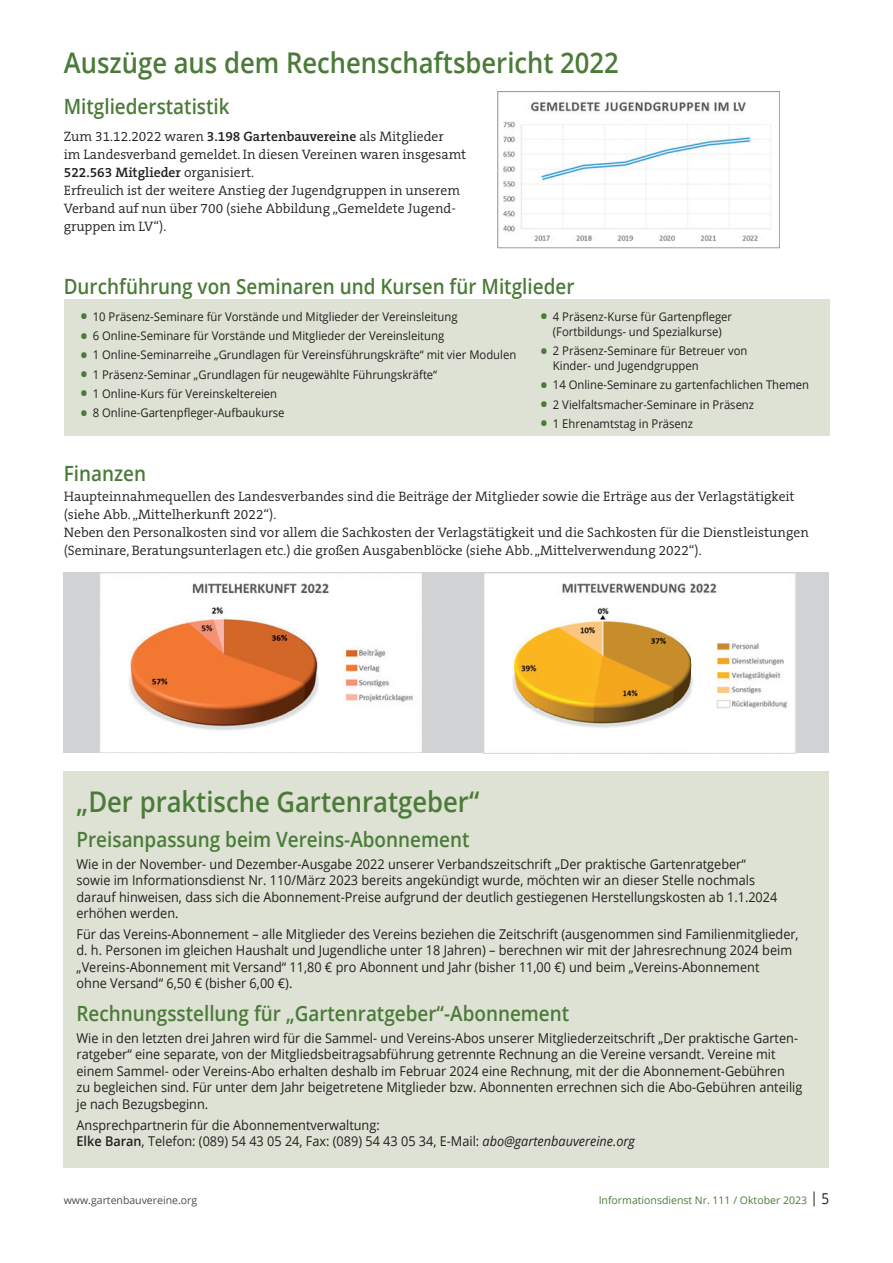
<style>
.page{position:relative;width:893px;height:1263px;background:#fff}
.page>*{position:absolute;margin:0;border:0;box-sizing:border-box;transform-origin:0 0}
.t1{font:600 28.5px "Open Sans";color:#4b7b38;scale:.9 1}
.t2{font:600 21px "Open Sans";color:#4b7b38;scale:.9 1}
.t3{font:300 13.65px/18px "The Serif B W4";color:#231f20}
.t4{font:600 13.65px "The Serif B W6";color:#231f20}
.t5{font:13.5px/16.5px "Open Sans";color:#231f20;scale:.94 1}
.t6{font:12px/15px "Open Sans";color:#231f20;text-align:center;scale:.94 1}
.t7{font:10.5px "Open Sans";color:#4b7b38}
.t8{font:10.5px "Open Sans";color:#4b4c4d}
.s1{font-family:"The Serif B W6";font-weight:600}
.s2{font-family:"The Serif B W4";font-weight:300}
.s3{font-weight:800;font-size:16.5px;color:#4b7b38}
.s4{font-weight:600}
.s5{font-style:italic}
.s6{font-size:15px;color:#231f20}
</style>
<div class="page">
<div style="left:63px;top:573px;width:766px;height:180px;background:#d1d2d4"></div>
<svg style="left:497px;top:91px;width:283px;height:157px"></svg>
<div style="left:64px;top:300px;width:467px;height:136px;background:#dde2d4"></div>
<div style="left:524px;top:300px;width:305px;height:136px;background:#dde2d4"></div>
<img style="left:100px;top:573px;width:322px;height:180px">
<img style="left:484px;top:573px;width:311px;height:180px">
<div style="left:64px;top:771px;width:765px;height:396px;background:#dde2d4"></div>
<h1 class="t1" style="left:64px;top:43px;width:618px">Auszüge aus dem Rechenschaftsbericht 2022</h1>
<h2 class="t2" style="left:64px;top:92px;width:186px">Mitgliederstatistik</h2>
<p class="t3" style="left:64px;top:127px;width:404px">Zum 31.12.2022 waren <span class="s1">3.198 Gartenbauvereine</span> als Mitglieder<br>im Landesverband gemeldet. In diesen Vereinen waren insgesamt</p>
<p class="t4" style="left:64px;top:163px;width:192px">522.563 Mitglieder <span class="s2">organisiert.</span></p>
<p class="t3" style="left:64px;top:181px;width:398px">Erfreulich ist der weitere Anstieg der Jugendgruppen in unserem<br>Verband auf nun über 700 (siehe Abbildung „Gemeldete Jugend&shy;gruppen im LV“).</p>
<h2 class="t2" style="left:64px;top:272px;width:569px">Durchführung von Seminaren und Kursen für Mitglieder</h2>
<p class="t6" style="left:81px;top:309px;width:402px"><span class="s3">•</span> 10 Präsenz-Seminare für Vorstände und Mitglieder der Vereinsleitung</p>
<p class="t6" style="left:81px;top:328px;width:388px"><span class="s3">•</span> 6 Online-Seminare für Vorstände und Mitglieder der Vereinsleitung</p>
<p class="t6" style="left:81px;top:347px;width:465px"><span class="s3">•</span> 1 Online-Seminarreihe „Grundlagen für Vereinsführungskräfte“ mit vier Modulen</p>
<p class="t6" style="left:81px;top:367px;width:381px"><span class="s3">•</span> 1 Präsenz-Seminar „Grundlagen für neugewählte Führungskräfte“</p>
<p class="t6" style="left:81px;top:386px;width:210px"><span class="s3">•</span> 1 Online-Kurs für Vereinskeltereien</p>
<p class="t6" style="left:81px;top:405px;width:218px"><span class="s3">•</span> 8 Online-Gartenpfleger-Aufbaukurse</p>
<p class="t6" style="left:541px;top:309px;width:205px"><span class="s3">•</span> 4 Präsenz-Kurse für Gartenpfleger (Fortbildungs- und Spezialkurse)</p>
<p class="t6" style="left:553px;top:343px;width:208px;text-align:left;text-indent:-12px"><span class="s3">•</span> 2 Präsenz-Seminare für Betreuer von<br>Kinder- und Jugendgruppen</p>
<p class="t6" style="left:541px;top:377px;width:287px"><span class="s3">•</span> 14 Online-Seminare zu gartenfachlichen Themen</p>
<p class="t6" style="left:541px;top:397px;width:228px"><span class="s3">•</span> 2 Vielfaltsmacher-Seminare in Präsenz</p>
<p class="t6" style="left:541px;top:416px;width:163px"><span class="s3">•</span> 1 Ehrenamtstag in Präsenz</p>
<h2 class="t2" style="left:64px;top:459px;width:93px">Finanzen</h2>
<p class="t3" style="left:64px;top:487px;width:747px">Haupteinnahmequellen des Landesverbandes sind die Beiträge der Mitglieder sowie die Erträge aus der Verlagstätigkeit (siehe Abb. „Mittelherkunft 2022“).<br>Neben den Personalkosten sind vor allem die Sachkosten der Verlagstätigkeit und die Sachkosten für die Dienstleistungen (Seminare, Beratungsunterlagen etc.) die großen Ausgabenblöcke (siehe Abb. „Mittelverwendung 2022“).</p>
<h1 class="t1" style="left:77px;top:782px;width:449px">„Der praktische Gartenratgeber“</h1>
<h2 class="t2" style="left:77px;top:825px;width:438px">Preisanpassung beim Vereins-Abonnement</h2>
<p class="t5" style="left:77px;top:855px;width:747px">Wie in der November- und Dezember-Ausgabe 2022 unserer Verbandszeitschrift „Der praktische Gartenratgeber“ sowie im Informationsdienst Nr. 110/März 2023 bereits angekündigt wurde, möchten wir an dieser Stelle nochmals darauf hinweisen, dass sich die Abonnement-Preise aufgrund der deutlich gestiegenen Herstellungskosten ab 1.1.2024 erhöhen werden.</p>
<p class="t5" style="left:77px;top:925px;width:770px">Für das Vereins-Abonnement – alle Mitglieder des Vereins beziehen die Zeitschrift (ausgenommen sind Familienmitglieder, d. h. Personen im gleichen Haushalt und Jugendliche unter 18 Jahren) – berechnen wir mit der Jahresrechnung 2024 beim „Vereins-Abonnement mit Versand“ 11,80 € pro Abonnent und Jahr (bisher 11,00 €) und beim „Vereins-Abonnement<br>ohne Versand“ 6,50 € (bisher 6,00 €).</p>
<h2 class="t2" style="left:77px;top:999px;width:549px">Rechnungsstellung für „Gartenratgeber“-Abonnement</h2>
<p class="t5" style="left:77px;top:1029px;width:774px">Wie in den letzten drei Jahren wird für die Sammel- und Vereins-Abos unserer Mitgliederzeitschrift „Der praktische Garten&shy;ratgeber“ eine separate, von der Mitgliedsbeitragsabführung getrennte Rechnung an die Vereine versandt. Vereine mit einem Sammel- oder Vereins-Abo erhalten deshalb im Februar 2024 eine Rechnung, mit der die Abonnement-Gebühren<br>zu begleichen sind. Für unter dem Jahr beigetretene Mitglieder bzw. Abonnenten errechnen sich die Abo-Gebühren anteilig je nach Bezugsbeginn.</p>
<p class="t5" style="left:77px;top:1116px;width:596px">Ansprechpartnerin für die Abonnementverwaltung:<br><span class="s4">Elke Baran</span>, Telefon: (089) 54 43 05 24, Fax: (089) 54 43 05 34, E-Mail: <span class="s5">abo@gartenbauvereine.org</span></p>
<p class="t8" style="left:64px;top:1193px;width:135px">www.gartenbauvereine.org</p>
<p class="t7" style="left:599px;top:1193px;width:232px">Informationsdienst Nr. 111 / Oktober 2023 <span class="s6">| 5</span></p>
</div>
